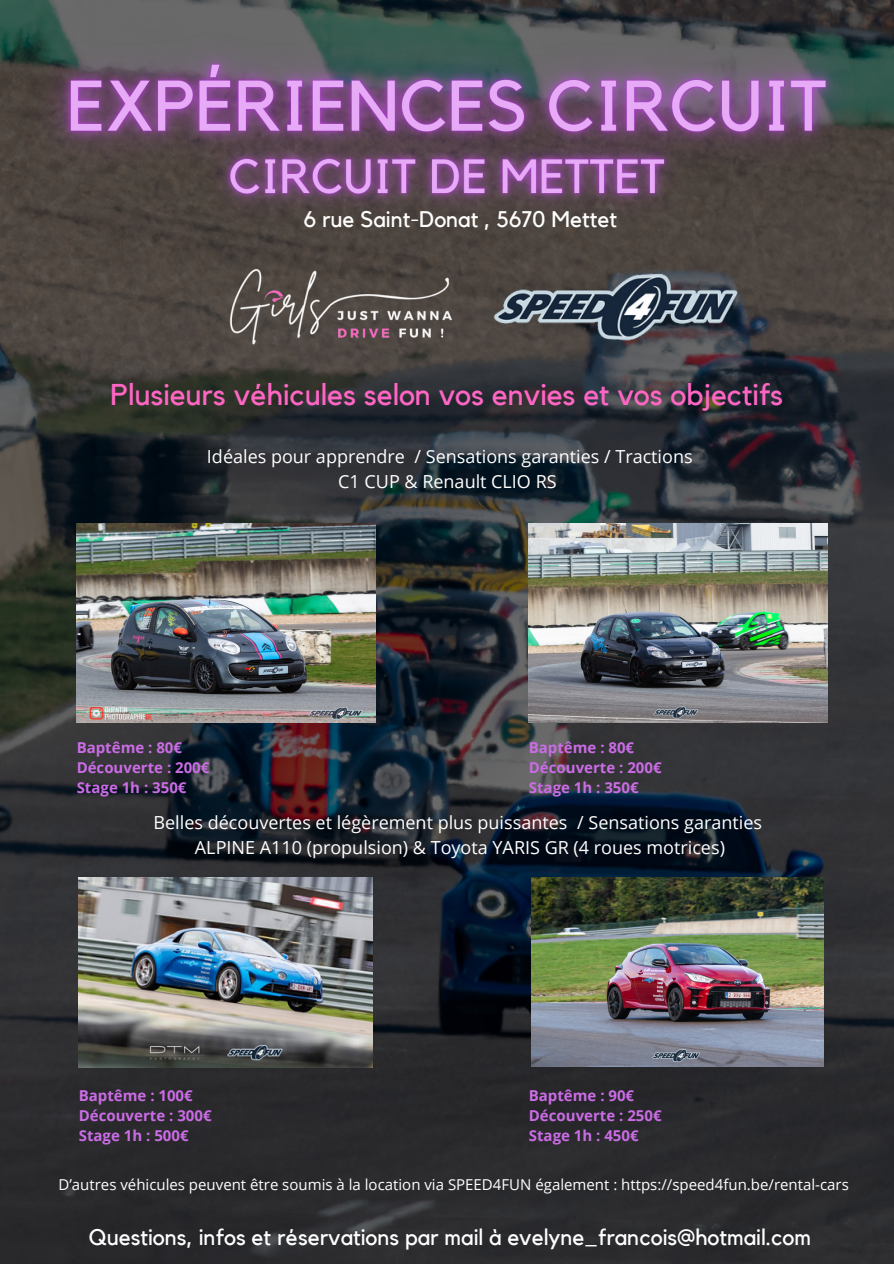
<style>
.page{position:relative;width:894px;height:1264px;background:#fff}
.page>*{position:absolute;margin:0;border:0;box-sizing:border-box;transform-origin:0 0}
.t1{font:30px "Kollektif";color:#ff66c4}
.t2{font:22.5px "Kollektif";color:#fff}
.t3{font:18px/24.8px "Open Sans";color:#fff;text-align:center}
.t4{font:700 15px/20.2px "Open Sans";color:#cb6ce6}
.t5{font:15px "Open Sans";color:#fff}
</style>
<div class="page">
<img style="left:0;top:219px;width:893px;height:1044px">
<img style="left:221px;top:266px;width:239px;height:82px">
<img style="left:488px;top:263px;width:257px;height:85px">
<img style="left:77px;top:523px;width:298px;height:199px">
<img style="left:79px;top:877px;width:293px;height:190px">
<img style="left:528px;top:523px;width:299px;height:199px">
<img style="left:531px;top:877px;width:292px;height:189px">
<img style="left:0;top:0;width:893px;height:219px">
<img style="left:178px;top:105px;width:537px;height:147px">
<p class="t2" style="left:303px;top:209px;width:315px">6 rue Saint-Donat , 5670 Mettet</p>
<h1 class="t1" style="left:110px;top:380px;width:673px">Plusieurs véhicules selon vos envies et vos objectifs</h1>
<p class="t3" style="left:207px;top:444px;width:487px">Idéales pour apprendre / Sensations garanties / Tractions<br>C1 CUP &amp; Renault CLIO RS</p>
<p class="t4" style="left:77px;top:736px;width:134px">Baptême : 80€<br>Découverte : 200€<br>Stage 1h : 350€</p>
<p class="t4" style="left:528px;top:736px;width:134px">Baptême : 80€<br>Découverte : 200€<br>Stage 1h : 350€</p>
<p class="t3" style="left:153px;top:809px;width:609px">Belles découvertes et légèrement plus puissantes / Sensations garanties<br>ALPINE A110 (propulsion) &amp; Toyota YARIS GR (4 roues motrices)</p>
<p class="t4" style="left:79px;top:1084px;width:134px">Baptême : 100€<br>Découverte : 300€<br>Stage 1h : 500€</p>
<p class="t4" style="left:528px;top:1084px;width:134px">Baptême : 90€<br>Découverte : 250€<br>Stage 1h : 450€</p>
<p class="t5" style="left:58px;top:1174px;width:791px">D’autres véhicules peuvent être soumis à la location via SPEED4FUN également : https://speed4fun.be/rental-cars</p>
<p class="t2" style="left:89px;top:1226px;width:723px">Questions, infos et réservations par mail à evelyne_francois@hotmail.com</p>
</div>
